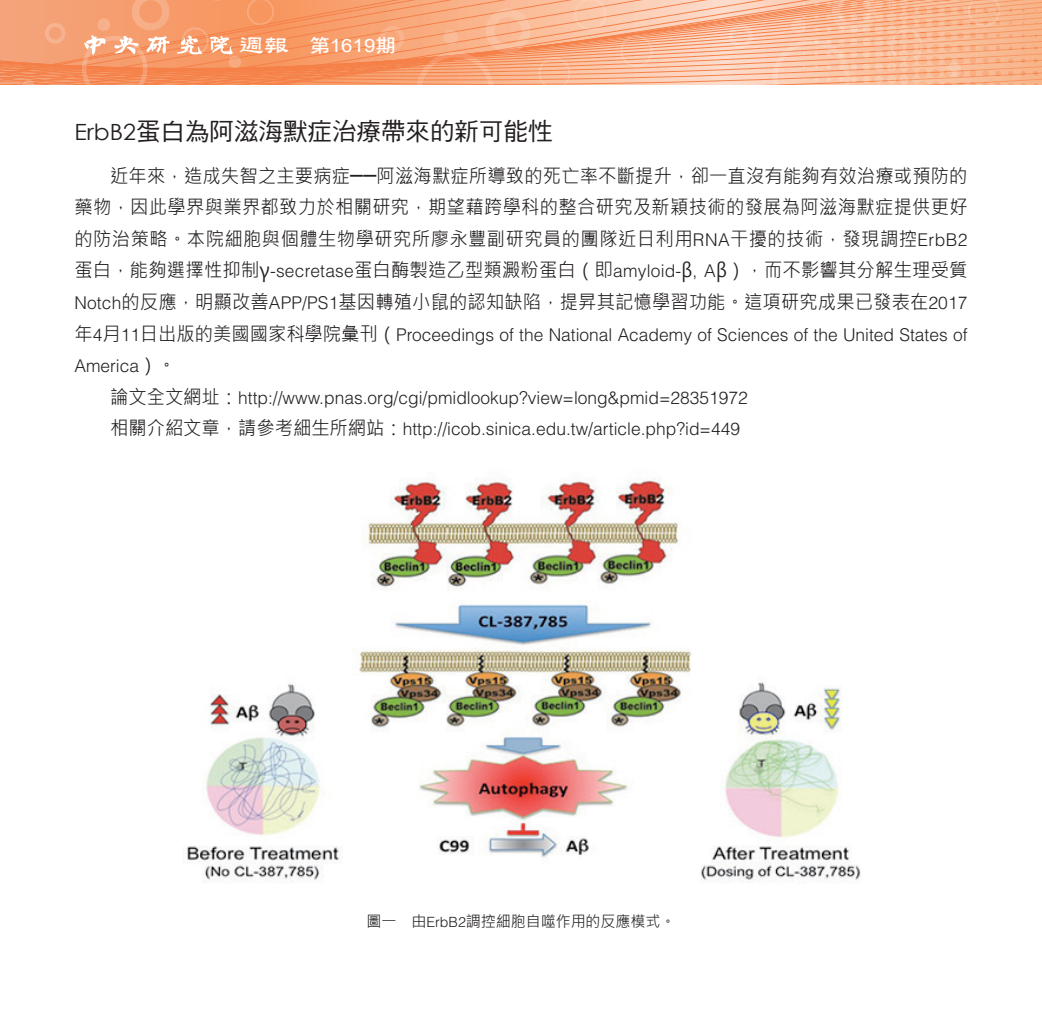
<style>
.page{position:relative;width:1042px;height:1010px;background:#fff}
.page>*{position:absolute;margin:0;border:0;box-sizing:border-box;transform-origin:0 0}
.t1{font:24.5px "DF Hei Std W5";color:#231f20}
.t2{font:19.25px/31.5px "Microsoft Jheng Hei";letter-spacing:.01em;color:#231f20;text-align:justify;scale:.95 1}
.t3{font:18.38px "Arial";color:#fff;scale:1.11 1}
.t4{font:300 17.5px "Helvetica";color:#231f20}
.t5{font:15.4px "Microsoft Jheng Hei";color:#231f20}
.s1{font-family:"DF Li Shu W7 HK BF";font-size:22.75px}
.s2{font-family:"DF Hei Std W7"}
.s3{font-family:"Century Gothic";font-size:22.4px}
.s4{font-family:"Helvetica";font-weight:300;font-size:17.5px}
.s5{font-family:"Microsoft Jheng Hei";font-weight:400;font-size:19.25px}
.s6{font-family:"Helvetica";font-weight:300;font-size:14px}
</style>
<div class="page">
<svg style="left:274px;top:0;width:401px;height:84px;background:#f79e6e"></svg>
<svg style="left:337px;top:0;width:316px;height:84px;background:#f8ab81"></svg>
<svg style="left:675px;top:0;width:367px;height:84px;background:#f9b895"></svg>
<svg style="left:0;top:0;width:274px;height:84px;background:#f59c6d"></svg>
<img style="left:186px;top:478px;width:675px;height:405px">
<p class="t3" style="left:238px;top:33px;width:143px"><span class="s1">週報</span><span class="s2">　第</span>1619<span class="s2">期</span></p>
<p class="t1" style="left:74px;top:118px;width:480px"><span class="s3">ErbB2</span>蛋白為阿滋海默症治療帶來的新可能性</p>
<p class="t2" style="left:74px;top:160px;width:942px;text-indent:36px">近年來，造成失智之主要病症──阿滋海默症所導致的死亡率不斷提升，卻一直沒有能夠有效治療或預防的藥物，因此學界與業界都致力於相關研究，期望藉跨學科的整合研究及新穎技術的發展為阿滋海默症提供更好的防治策略。本院細胞與個體生物學研究所廖永豐副研究員的團隊近日利用<span class="s4">RNA</span>干擾的技術，發現調控<span class="s4">ErbB2</span>蛋白，能夠選擇性抑制γ<span class="s4">-secretase</span>蛋白酶製造乙型類澱粉蛋白（即<span class="s4">amyloid-</span>β<span class="s4">, A</span>β），而不影響其分解生理受質<span class="s4">Notch</span>的反應，明顯改善<span class="s4">APP/PS1</span>基因轉殖小鼠的認知缺陷，提昇其記憶學習功能。這項研究成果已發表在<span class="s4">2017</span></p>
<p class="t4" style="left:74px;top:323px;width:894px"><span class="s5">年</span>4<span class="s5">月</span>11<span class="s5">日出版的美國國家科學院彙刊（</span>Proceedings of the National Academy of Sciences of the United States of</p>
<p class="t4" style="left:74px;top:355px;width:103px">America<span class="s5">）。</span></p>
<p class="t4" style="left:110px;top:386px;width:639px"><span class="s5">論文全文網址：</span>http://www.pnas.org/cgi/pmidlookup?view=long&amp;pmid=28351972</p>
<p class="t4" style="left:110px;top:418px;width:631px"><span class="s5">相關介紹文章，請參考細生所網站：</span>http://icob.sinica.edu.tw/article.php?id=449</p>
<p class="t5" style="left:366px;top:912px;width:310px">圖一　由<span class="s6">ErbB2</span>調控細胞自噬作用的反應模式。</p>
</div>
